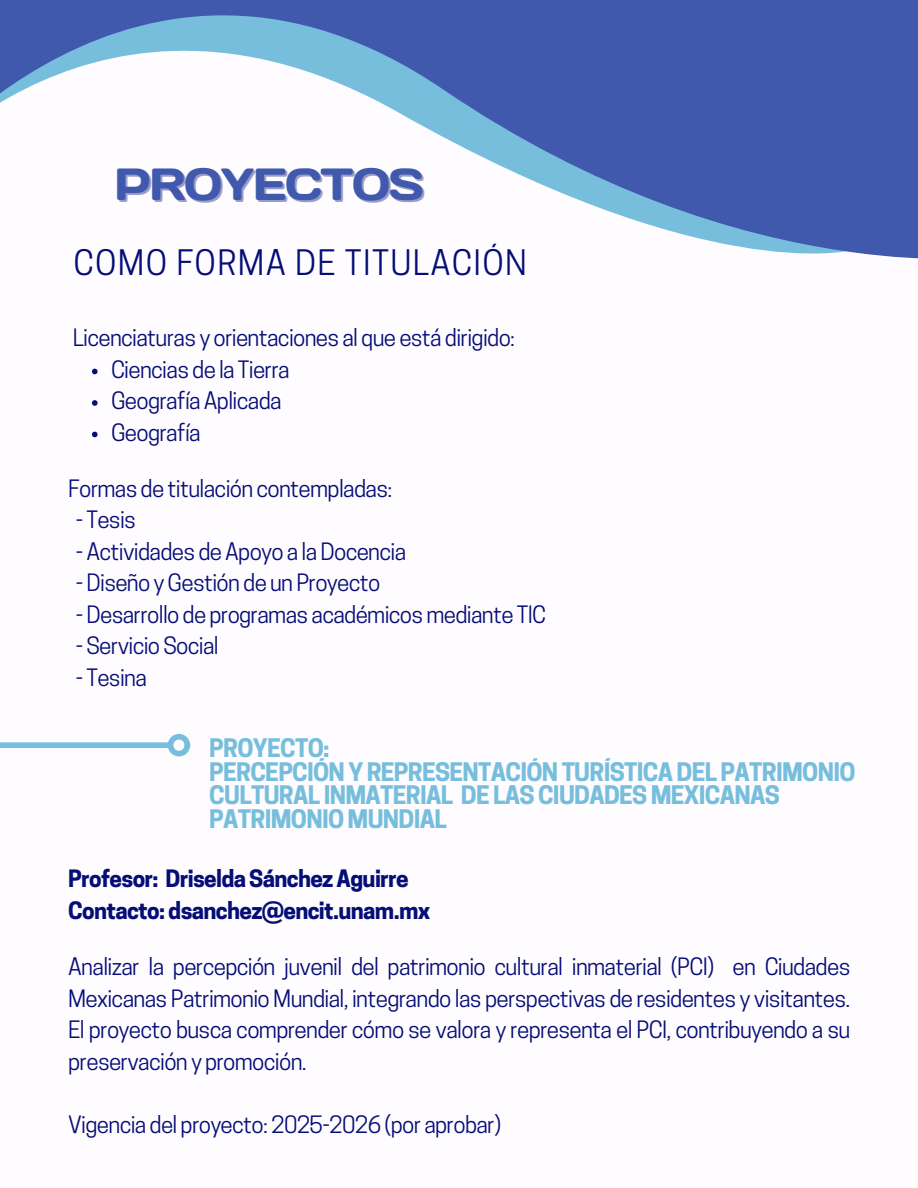
<style>
.page{position:relative;width:918px;height:1188px;background:#fff}
.page>*{position:absolute;margin:0;border:0;box-sizing:border-box;transform-origin:0 0}
.t1{font:45px "Days";letter-spacing:-.03em;color:#4059ad}
.t2{font:33px "Cooper Hewitt";letter-spacing:.04em;color:#050d76}
.t3{font:700 24px/23.7px "Cooper Hewitt";letter-spacing:-.03em;color:#77bedd}
.t4{font:22.5px/31.5px "Cooper Hewitt";letter-spacing:-.03em;color:#050d76;text-align:justify}
.t5{font:700 22.5px/31.5px "Cooper Hewitt";letter-spacing:-.03em;color:#050d76}
</style>
<div class="page">
<svg style="left:0;top:0;width:918px;height:259px"></svg>
<div style="left:0;top:742px;width:168px;height:6px;background:#77bedd"></div>
<div style="left:168px;top:734px;width:22px;height:22px;border:6px solid #77bedd;border-radius:50%"></div>
<svg style="left:92px;top:369px;width:6px;height:5px"></svg>
<svg style="left:92px;top:400px;width:6px;height:6px"></svg>
<svg style="left:92px;top:432px;width:6px;height:5px"></svg>
<h4 class="t1" style="left:114px;top:155px;width:311px">PROYECTOS</h4>
<h1 class="t2" style="left:73px;top:250px;width:455px">COMO FORMA DE TITULACIÓN</h1>
<p class="t4" style="left:73px;top:325px;width:444px">Licenciaturas y orientaciones al que está dirigido:</p>
<p class="t4" style="left:111px;top:356px;width:180px">Ciencias de la Tierra</p>
<h4 class="t4" style="left:111px;top:388px;width:172px">Geografía Aplicada</h4>
<h3 class="t4" style="left:111px;top:419px;width:91px">Geografía</h3>
<p class="t4" style="left:68px;top:476px;width:326px">Formas de titulación contempladas:</p>
<p class="t4" style="left:76px;top:507px;width:62px">- Tesis</p>
<p class="t4" style="left:76px;top:539px;width:332px">- Actividades de Apoyo a la Docencia</p>
<p class="t4" style="left:76px;top:570px;width:306px">- Diseño y Gestión de un Proyecto</p>
<p class="t4" style="left:76px;top:602px;width:472px">- Desarrollo de programas académicos mediante TIC</p>
<p class="t4" style="left:76px;top:633px;width:144px">- Servicio Social</p>
<p class="t4" style="left:76px;top:665px;width:73px">- Tesina</p>
<p class="t3" style="left:209px;top:739px;width:648px">PROYECTO:<br>PERCEPCIÓN Y REPRESENTACIÓN TURÍSTICA DEL PATRIMONIO CULTURAL INMATERIAL DE LAS CIUDADES MEXICANAS PATRIMONIO MUNDIAL</p>
<h4 class="t5" style="left:68px;top:866px;width:364px">Profesor: Driselda Sánchez Aguirre<br>Contacto: dsanchez@encit.unam.mx</h4>
<h2 class="t4" style="left:68px;top:954px;width:784px">Analizar la percepción juvenil del patrimonio cultural inmaterial (PCI) en Ciudades Mexicanas Patrimonio Mundial, integrando las perspectivas de residentes y visitantes.<br>El proyecto busca comprender cómo se valora y representa el PCI, contribuyendo a su preservación y promoción.</h2>
<h4 class="t4" style="left:68px;top:1111px;width:435px">Vigencia del proyecto: 2025-2026 (por aprobar)</h4>
</div>
